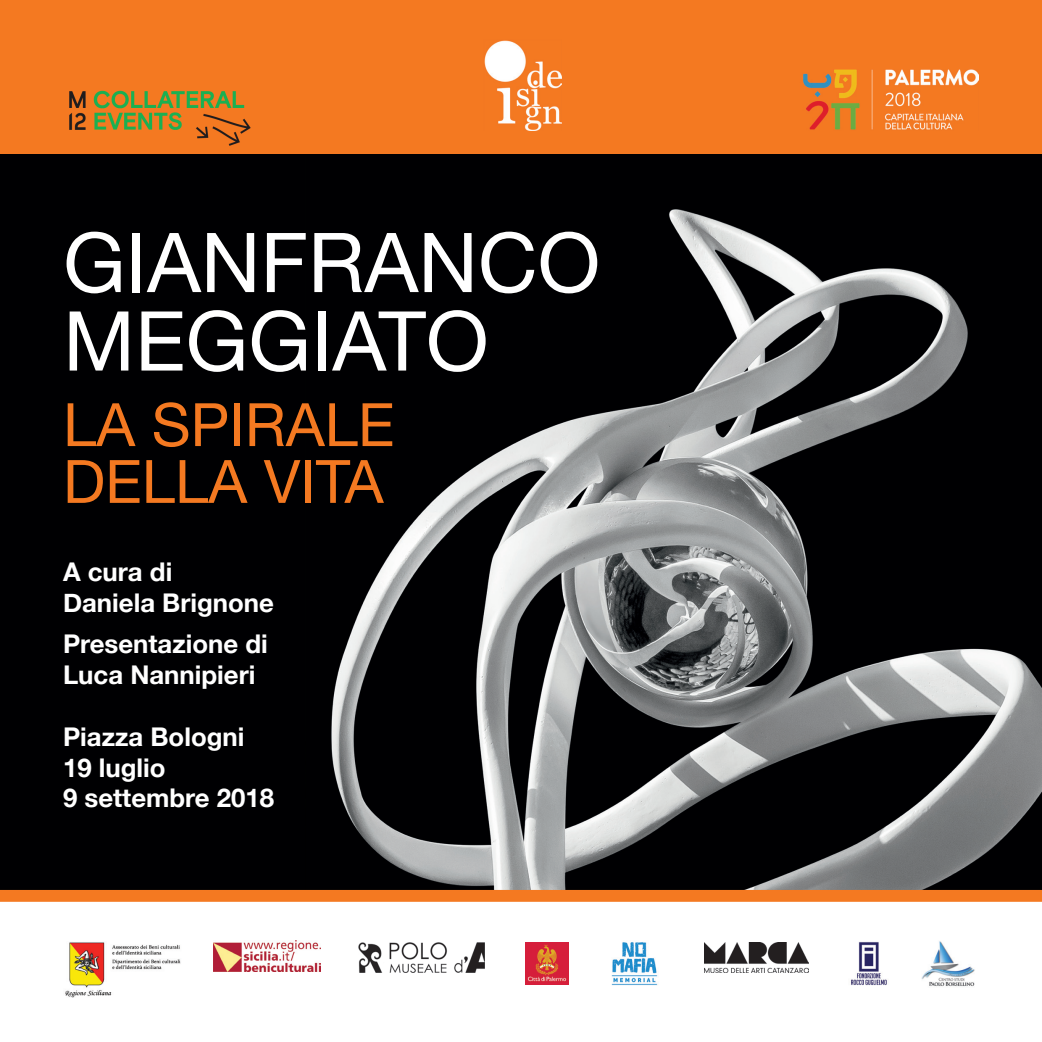
<style>
.page{position:relative;width:1042px;height:1042px;background:#fff}
.page>*{position:absolute;margin:0;border:0;box-sizing:border-box;transform-origin:0 0}
.t1{font:82.6px/78.4px "Helvetica Neue";color:#fff}
.t2{font:59.85px/56.9px "Helvetica Neue";color:#f47921}
.t3{font:700 25.72px/31px "Helvetica Neue";color:#fff}
</style>
<div class="page">
<div style="left:0;top:135px;width:1042px;height:760px;background:#000002"></div>
<img style="left:305px;top:153px;width:737px;height:737px">
<div style="left:0;top:0;width:1042px;height:153px;background:#f47921"></div>
<img style="left:484px;top:40px;width:77px;height:91px">
<img style="left:803px;top:70px;width:176px;height:60px">
<div style="left:0;top:890px;width:1042px;height:12px;background:#f47921"></div>
<img style="left:851px;top:942px;width:36px;height:43px">
<img style="left:704px;top:942px;width:104px;height:30px">
<img style="left:65px;top:942px;width:116px;height:55px">
<img style="left:359px;top:942px;width:125px;height:30px">
<img style="left:921px;top:941px;width:54px;height:46px">
<img style="left:611px;top:942px;width:47px;height:43px">
<img style="left:213px;top:940px;width:108px;height:31px">
<img style="left:526px;top:942px;width:42px;height:43px">
<img style="left:69px;top:90px;width:182px;height:56px">
<h1 class="t1" style="left:63px;top:228px;width:539px">GIANFRANCO<br>MEGGIATO</h1>
<h2 class="t2" style="left:63px;top:400px;width:333px">LA SPIRALE<br>DELLA VITA</h2>
<p class="t3" style="left:63px;top:557px;width:213px">A cura di<br>Daniela Brignone</p>
<p class="t3" style="left:63px;top:629px;width:206px">Presentazione di<br>Luca Nannipieri</p>
<p class="t3" style="left:63px;top:721px;width:213px">Piazza Bologni<br>19 luglio<br>9 settembre 2018</p>
</div>
